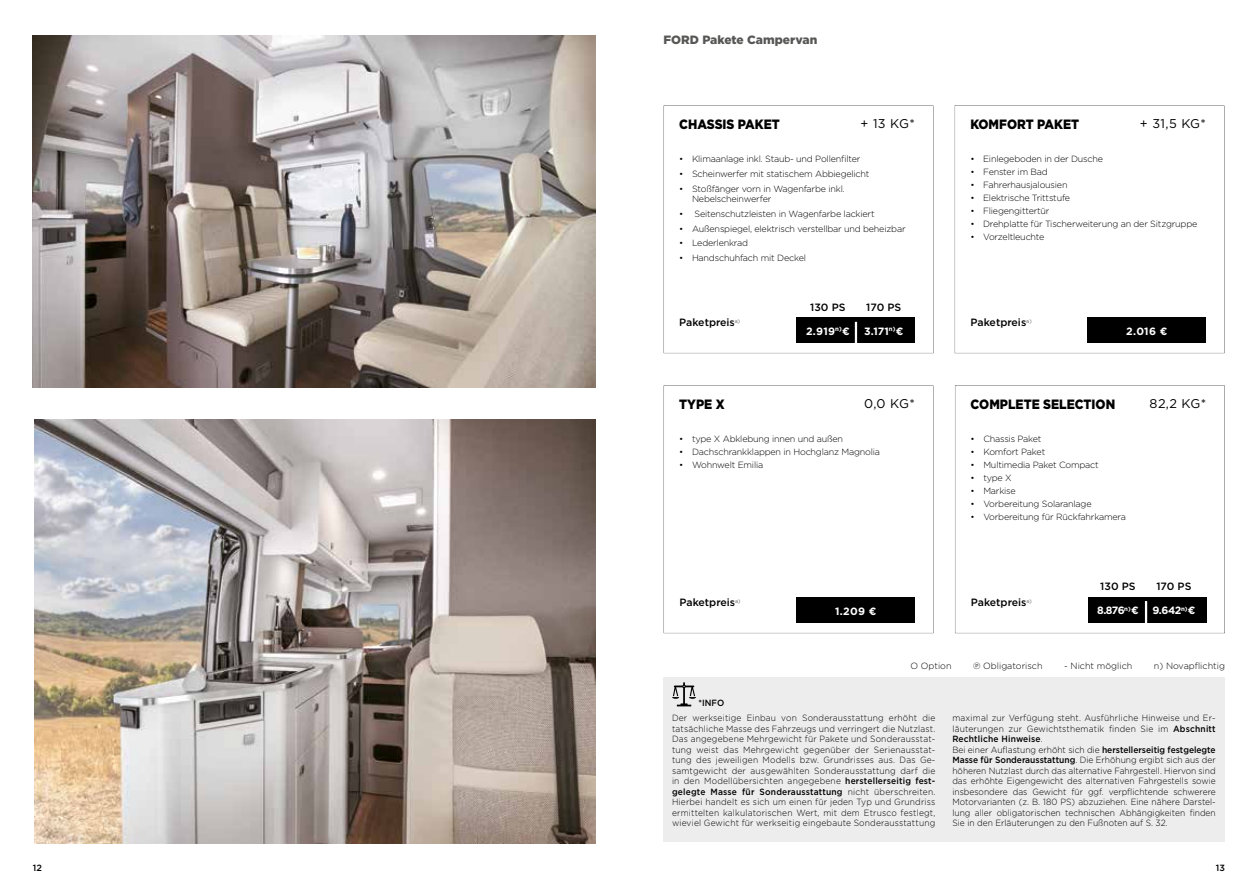
<style>
.page{position:relative;width:1259px;height:893px;background:#fff}
.page>*{position:absolute;margin:0;border:0;box-sizing:border-box;transform-origin:0 0}
.t1{font:900 13.5px "Gotham";color:#000;scale:.9 1}
.t2{font:12.6px "Gotham";letter-spacing:-.02em;color:#000}
.t3{font:900 12px "Gotham";color:#575756}
.t4{font:500 10.5px "Gotham";color:#000}
.t5{font:700 10.5px "Gotham";letter-spacing:.015em;color:#fff}
.t6{font:300 9px/10.5px "Gotham";letter-spacing:-.02em;color:#000}
.t7{font:300 9px/10.5px "Gotham";letter-spacing:-.02em;color:#000;text-align:justify;scale:.94 1}
.t8{font:300 9px/10.5px "Gotham";color:#000;scale:.94 1}
.t9{font:300 9px "Gotham";color:#000}
.t10{font:500 9px "Gotham";color:#000;scale:.94 1}
.t11{font:500 9px "Gotham";color:#000}
.s1{font-weight:500}
</style>
<div class="page">
<div style="left:663px;top:677px;width:562px;height:165px;background:#ededed"></div>
<svg style="left:672px;top:682px;width:24px;height:24px"></svg>
<div style="left:1087px;top:315px;width:121px;height:28px;background:#000"></div>
<div style="left:796px;top:595px;width:121px;height:28px;background:#000"></div>
<div style="left:1087px;top:595px;width:122px;height:28px;background:#000"></div>
<div style="left:796px;top:315px;width:121px;height:28px;background:#000"></div>
<img style="left:33px;top:35px;width:562px;height:352px">
<img style="left:34px;top:419px;width:561px;height:424px">
<hr style="left:855px;top:322px;width:2px;height:22px;background:#fff">
<hr style="left:1145px;top:601px;width:2px;height:23px;background:#fff">
<h3 class="t3" style="left:663px;top:31px;width:155px">FORD Pakete Campervan</h3>
<h1 class="t1" style="left:679px;top:115px;width:113px">CHASSIS PAKET</h1>
<h2 class="t2" style="left:1140px;top:116px;width:67px">+ 31,5 KG*</h2>
<h2 class="t2" style="left:860px;top:116px;width:56px">+ 13 KG*</h2>
<h1 class="t1" style="left:970px;top:115px;width:123px">KOMFORT PAKET</h1>
<p class="t6" style="left:679px;top:153px;width:183px">• Klimaanlage inkl. Staub- und Pollenfilter</p>
<p class="t6" style="left:679px;top:168px;width:192px">• Scheinwerfer mit statischem Abbiegelicht</p>
<p class="t6" style="left:692px;top:183px;width:154px;text-indent:-13px">• Stoßfänger vorn in Wagenfarbe inkl.<br>Nebelscheinwerfer</p>
<p class="t6" style="left:679px;top:208px;width:197px">• Seitenschutzleisten in Wagenfarbe lackiert</p>
<p class="t6" style="left:679px;top:223px;width:228px">• Außenspiegel, elektrisch verstellbar und beheizbar</p>
<p class="t6" style="left:679px;top:238px;width:70px">• Lederlenkrad</p>
<p class="t6" style="left:679px;top:252px;width:128px">• Handschuhfach mit Deckel</p>
<p class="t4" style="left:679px;top:315px;width:62px">Paketpreis<sup>a)</sup></p>
<p class="t4" style="left:810px;top:301px;width:37px">130 PS</p>
<p class="t4" style="left:866px;top:301px;width:37px">170 PS</p>
<p class="t5" style="left:806px;top:324px;width:45px">2.919<sup>n)</sup>€</p>
<p class="t5" style="left:864px;top:324px;width:41px">3.171<sup>n)</sup>€</p>
<p class="t6" style="left:970px;top:153px;width:134px">• Einlegeboden in der Dusche</p>
<p class="t6" style="left:970px;top:166px;width:79px">• Fenster im Bad</p>
<p class="t6" style="left:970px;top:179px;width:99px">• Fahrerhausjalousien</p>
<p class="t6" style="left:970px;top:192px;width:101px">• Elektrische Trittstufe</p>
<p class="t6" style="left:970px;top:206px;width:81px">• Fliegengittertür</p>
<p class="t6" style="left:970px;top:219px;width:228px">• Drehplatte für Tischerweiterung an der Sitzgruppe</p>
<p class="t6" style="left:970px;top:232px;width:76px">• Vorzeltleuchte</p>
<p class="t4" style="left:970px;top:315px;width:62px">Paketpreis<sup>a)</sup></p>
<p class="t5" style="left:1126px;top:324px;width:43px">2.016 €</p>
<h2 class="t2" style="left:864px;top:396px;width:52px">0,0 KG*</h2>
<h2 class="t2" style="left:1149px;top:396px;width:58px">82,2 KG*</h2>
<h1 class="t1" style="left:679px;top:395px;width:52px">TYPE X</h1>
<h1 class="t1" style="left:970px;top:395px;width:162px">COMPLETE SELECTION</h1>
<p class="t6" style="left:679px;top:433px;width:165px">• type X Abklebung innen und außen</p>
<p class="t6" style="left:679px;top:446px;width:202px">• Dachschrankklappen in Hochglanz Magnolia</p>
<p class="t6" style="left:679px;top:459px;width:86px">• Wohnwelt Emilia</p>
<p class="t6" style="left:970px;top:433px;width:72px">• Chassis Paket</p>
<p class="t6" style="left:970px;top:446px;width:76px">• Komfort Paket</p>
<p class="t6" style="left:970px;top:459px;width:130px">• Multimedia Paket Compact</p>
<p class="t6" style="left:970px;top:472px;width:43px">• type X</p>
<p class="t6" style="left:970px;top:485px;width:47px">• Markise</p>
<p class="t6" style="left:970px;top:499px;width:123px">• Vorbereitung Solaranlage</p>
<p class="t6" style="left:970px;top:512px;width:157px">• Vorbereitung für Rückfahrkamera</p>
<p class="t4" style="left:679px;top:595px;width:62px">Paketpreis<sup>a)</sup></p>
<p class="t4" style="left:971px;top:595px;width:62px">Paketpreis<sup>a)</sup></p>
<p class="t5" style="left:835px;top:604px;width:43px">1.209 €</p>
<p class="t4" style="left:1100px;top:580px;width:37px">130 PS</p>
<p class="t4" style="left:1156px;top:580px;width:37px">170 PS</p>
<p class="t5" style="left:1097px;top:603px;width:43px">8.876<sup>n)</sup>€</p>
<p class="t5" style="left:1152px;top:603px;width:45px">9.642<sup>n)</sup>€</p>
<p class="t6" style="left:910px;top:660px;width:43px">O Option</p>
<p class="t9" style="left:973px;top:660px;width:71px">℗ Obligatorisch</p>
<p class="t9" style="left:1064px;top:660px;width:70px">- Nicht möglich</p>
<p class="t9" style="left:1154px;top:660px;width:72px">n) Novapflichtig</p>
<p class="t10" style="left:698px;top:697px;width:29px">*INFO</p>
<p class="t7" style="left:672px;top:712px;width:282px">Der werkseitige Einbau von Sonderausstattung erhöht die tatsächliche Masse des Fahrzeugs und verringert die Nutzlast.<br>Das angegebene Mehrgewicht für Pakete und Sonderausstat&shy;tung weist das Mehrgewicht gegenüber der Serienausstat&shy;tung des jeweiligen Modells bzw. Grundrisses aus. Das Ge&shy;samtgewicht der ausgewählten Sonderausstattung darf die in den Modellübersichten angegebene <span class="s1">herstellerseitig fest&shy;gelegte Masse für Sonderausstattung</span> nicht überschreiten.<br>Hierbei handelt es sich um einen für jeden Typ und Grundriss ermittelten kalkulatorischen Wert, mit dem Etrusco festlegt, wieviel Gewicht für werkseitig eingebaute Sonderausstattung</p>
<p class="t8" style="left:952px;top:712px;width:282px">maximal zur Verfügung steht. Ausführliche Hinweise und Er&shy;läuterungen zur Gewichtsthematik finden Sie im <span class="s1">Abschnitt Rechtliche Hinweise</span>.<br>Bei einer Auflastung erhöht sich die <span class="s1">herstellerseitig festgelegte Masse für Sonderausstattung</span>. Die Erhöhung ergibt sich aus der höheren Nutzlast durch das alternative Fahrgestell. Hiervon sind das erhöhte Eigengewicht des alternativen Fahrgestells sowie insbesondere das Gewicht für ggf. verpflichtende schwerere Motorvarianten (z. B. 180 PS) abzuziehen. Eine nähere Darstel&shy;lung aller obligatorischen technischen Abhängigkeiten finden Sie in den Erläuterungen zu den Fußnoten auf S. 32.</p>
<p class="t11" style="left:33px;top:862px;width:11px">12</p>
<p class="t11" style="left:1215px;top:862px;width:11px">13</p>
</div>
